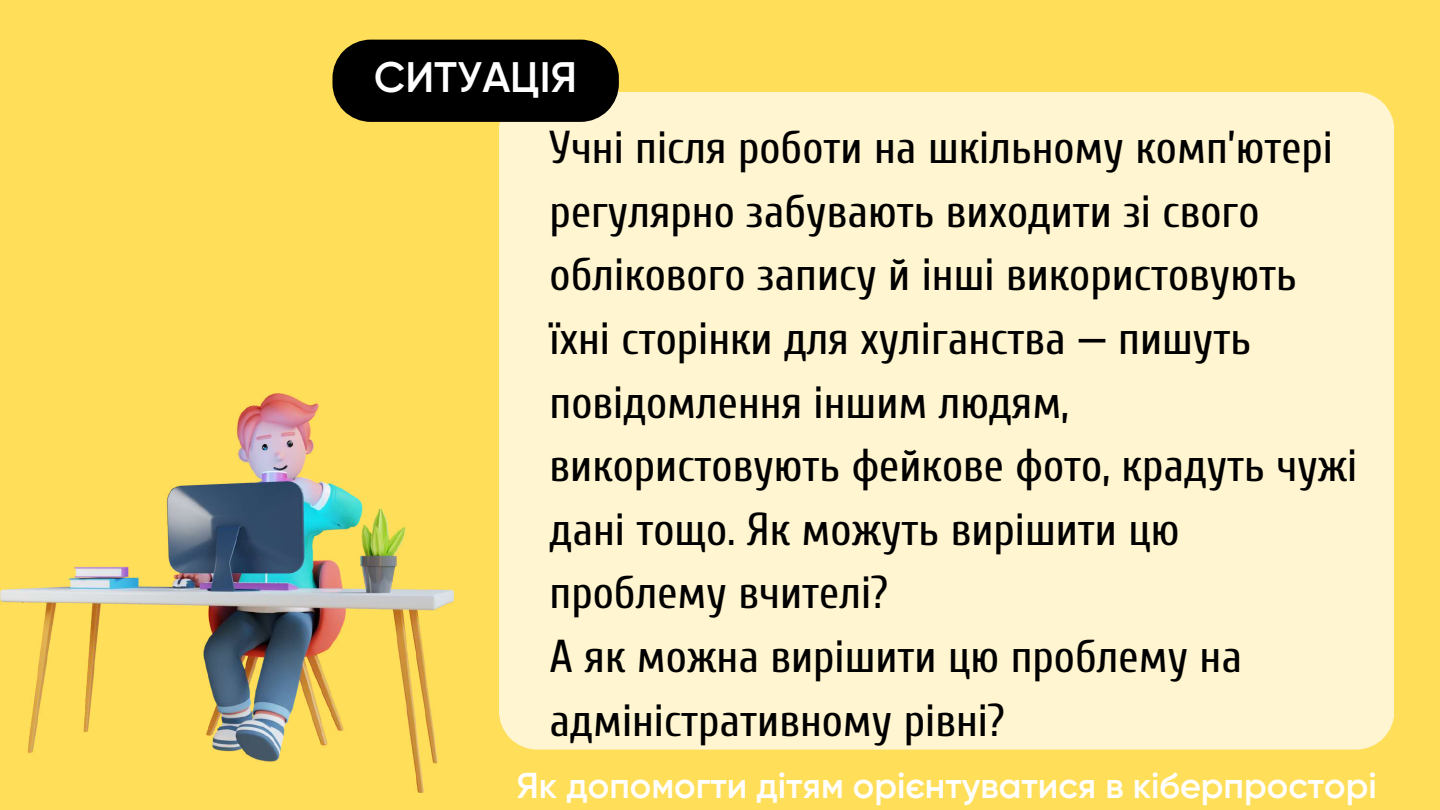
<style>
.page{position:relative;width:1440px;height:810px;background:#ffde59}
.page>*{position:absolute;margin:0;border:0;box-sizing:border-box;transform-origin:0 0}
.t1{font:45.9px/63.6px "Cuprum";color:#000}
.t2{font:600 42.7px "Gilroy";color:#fff}
.t3{font:600 36px "Gilroy";color:#fff}
</style>
<div class="page">
<img style="left:0;top:394px;width:454px;height:399px">
<div style="left:499px;top:92px;width:894px;height:658px;background:#fff5d0"></div>
<div style="left:332px;top:40px;width:287px;height:82px;background:#000"></div>
<p class="t2" style="left:374px;top:59px;width:205px">СИТУАЦІЯ</p>
<p class="t1" style="left:550px;top:117px;width:809px">Учні після роботи на шкільному комп’ютері регулярно забувають виходити зі свого облікового запису й інші використовують їхні сторінки для хуліганства — пишуть повідомлення іншим людям, використовують фейкове фото, крадуть чужі дані тощо. Як можуть вирішити цю проблему вчителі?<br>А як можна вирішити цю проблему на адміністративному рівні?</p>
<p class="t3" style="left:516px;top:770px;width:862px">Як допомогти дітям орієнтуватися в кіберпросторі</p>
</div>
